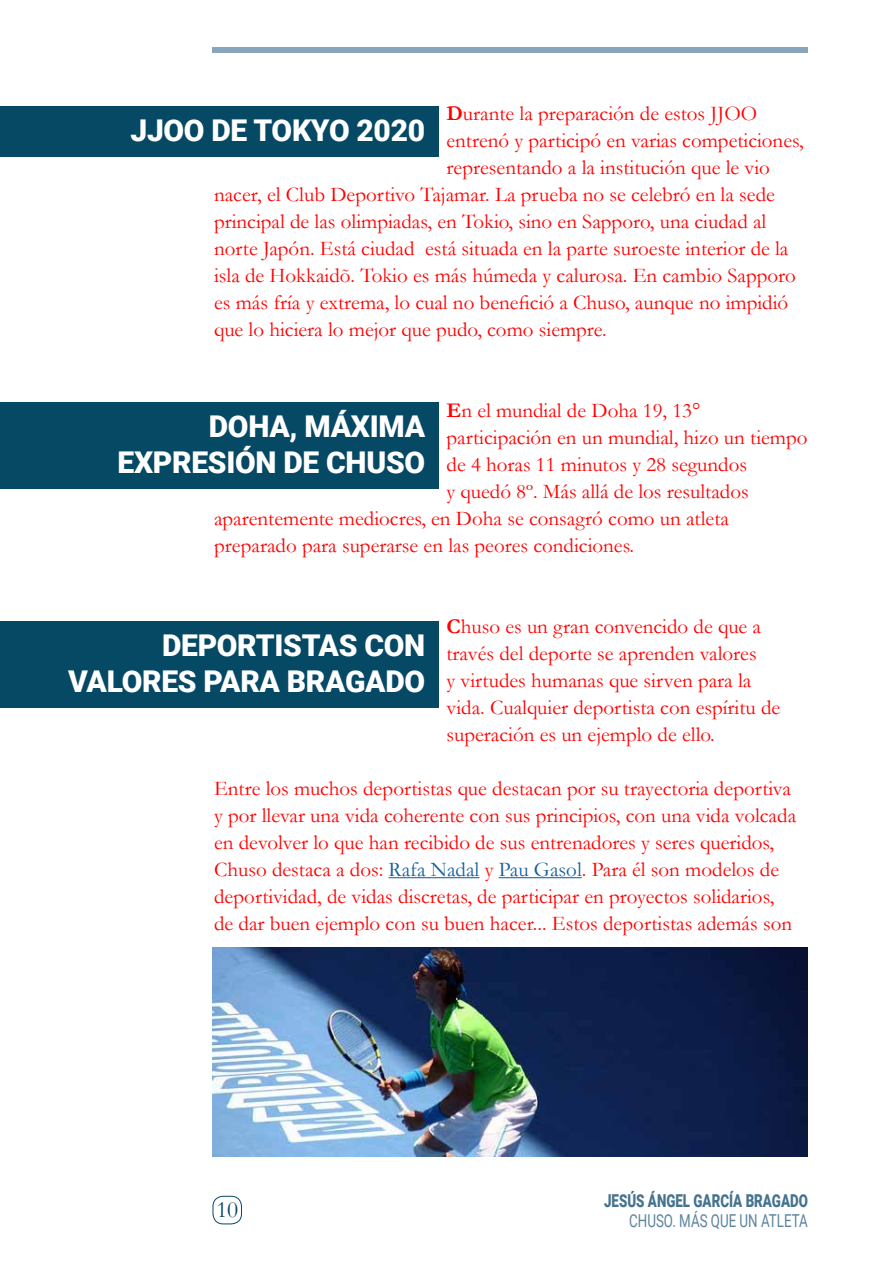
<style>
.page{position:relative;width:893px;height:1263px;background:#fff}
.page>*{position:absolute;margin:0;border:0;box-sizing:border-box;transform-origin:0 0}
.t1{font:900 30px/36px "Roboto";letter-spacing:-.01em;color:#fff;text-align:right}
.t2{font:23.55px "Garamond";color:#054965}
.t3{font:21px/27px "Garamond";color:#f00}
.t4{font:900 17.85px "Roboto";color:#45738e;scale:.75 1}
.t5{font:17.85px "Roboto";color:#5a839d;scale:.75 1}
.s1{font-weight:700}
.s2{color:#175d9e}
</style>
<div class="page">
<div style="left:213px;top:1196px;width:29px;height:28px;border:1px solid #054965;border-radius:10px"></div>
<div style="left:213px;top:47px;width:595px;height:5px;background:#88a5bb"></div>
<hr style="left:389px;top:877px;width:90px;height:1px;background:#175d9e">
<hr style="left:499px;top:877px;width:83px;height:1px;background:#175d9e">
<div style="left:0;top:106px;width:438px;height:51px;background:#054965"></div>
<div style="left:0;top:403px;width:438px;height:86px;background:#054965"></div>
<div style="left:0;top:622px;width:438px;height:86px;background:#054965"></div>
<img style="left:213px;top:947px;width:595px;height:209px">
<p class="t3" style="left:446px;top:102px;width:312px"><span class="s1">D</span>urante la preparación de estos JJOO</p>
<p class="t3" style="left:446px;top:129px;width:359px">entrenó y participó en varias competiciones,</p>
<p class="t3" style="left:446px;top:156px;width:325px">representando a la institución que le vio</p>
<p class="t3" style="left:214px;top:183px;width:562px">nacer, el Club Deportivo Tajamar. La prueba no se celebró en la sede</p>
<p class="t3" style="left:214px;top:210px;width:554px">principal de las olimpiadas, en Tokio, sino en Sapporo, una ciudad al</p>
<p class="t3" style="left:214px;top:237px;width:576px">norte Japón. Está ciudad está situada en la parte suroeste interior de la</p>
<p class="t3" style="left:214px;top:264px;width:583px">isla de Hokkaidõ. Tokio es más húmeda y calurosa. En cambio Sapporo</p>
<p class="t3" style="left:214px;top:289px;width:576px">es más fría y extrema, lo cual no benefició a Chuso, aunque no impidió</p>
<p class="t3" style="left:214px;top:318px;width:394px">que lo hiciera lo mejor que pudo, como siempre.</p>
<h1 class="t1" style="left:130px;top:114px;width:296px">JJOO DE TOKYO 2020</h1>
<p class="t3" style="left:446px;top:399px;width:255px"><span class="s1">E</span>n el mundial de Doha 19, 13°</p>
<p class="t3" style="left:446px;top:426px;width:363px">participación en un mundial, hizo un tiempo</p>
<p class="t3" style="left:446px;top:453px;width:302px">de 4 horas 11 minutos y 28 segundos</p>
<p class="t3" style="left:446px;top:480px;width:304px">y quedó 8º. Más allá de los resultados</p>
<p class="t3" style="left:214px;top:507px;width:516px">aparentemente mediocres, en Doha se consagró como un atleta</p>
<p class="t3" style="left:214px;top:534px;width:422px">preparado para superarse en las peores condiciones.</p>
<h1 class="t1" style="left:118px;top:411px;width:309px">DOHA, MÁXIMA<br>EXPRESIÓN DE CHUSO</h1>
<p class="t3" style="left:446px;top:615px;width:335px"><span class="s1">C</span>huso es un gran convencido de que a través del deporte se aprenden valores<br>y virtudes humanas que sirven para la vida. Cualquier deportista con espíritu de superación es un ejemplo de ello.</p>
<p class="t3" style="left:214px;top:777px;width:584px">Entre los muchos deportistas que destacan por su trayectoria deportiva y por llevar una vida coherente con sus principios, con una vida volcada en devolver lo que han recibido de sus entrenadores y seres queridos, Chuso destaca a dos: <span class="s2">Rafa Nadal</span> y <span class="s2">Pau Gasol</span>. Para él son modelos de deportividad, de vidas discretas, de participar en proyectos solidarios, de dar buen ejemplo con su buen hacer... Estos deportistas además son</p>
<h1 class="t1" style="left:68px;top:630px;width:358px">DEPORTISTAS CON<br>VALORES PARA BRAGADO</h1>
<p class="t2" style="left:216px;top:1201px;width:23px">10</p>
<p class="t4" style="left:604px;top:1194px;width:273px">JESÚS ÁNGEL GARCÍA BRAGADO</p>
<p class="t5" style="left:629px;top:1213px;width:240px">CHUSO. MÁS QUE UN ATLETA</p>
</div>
